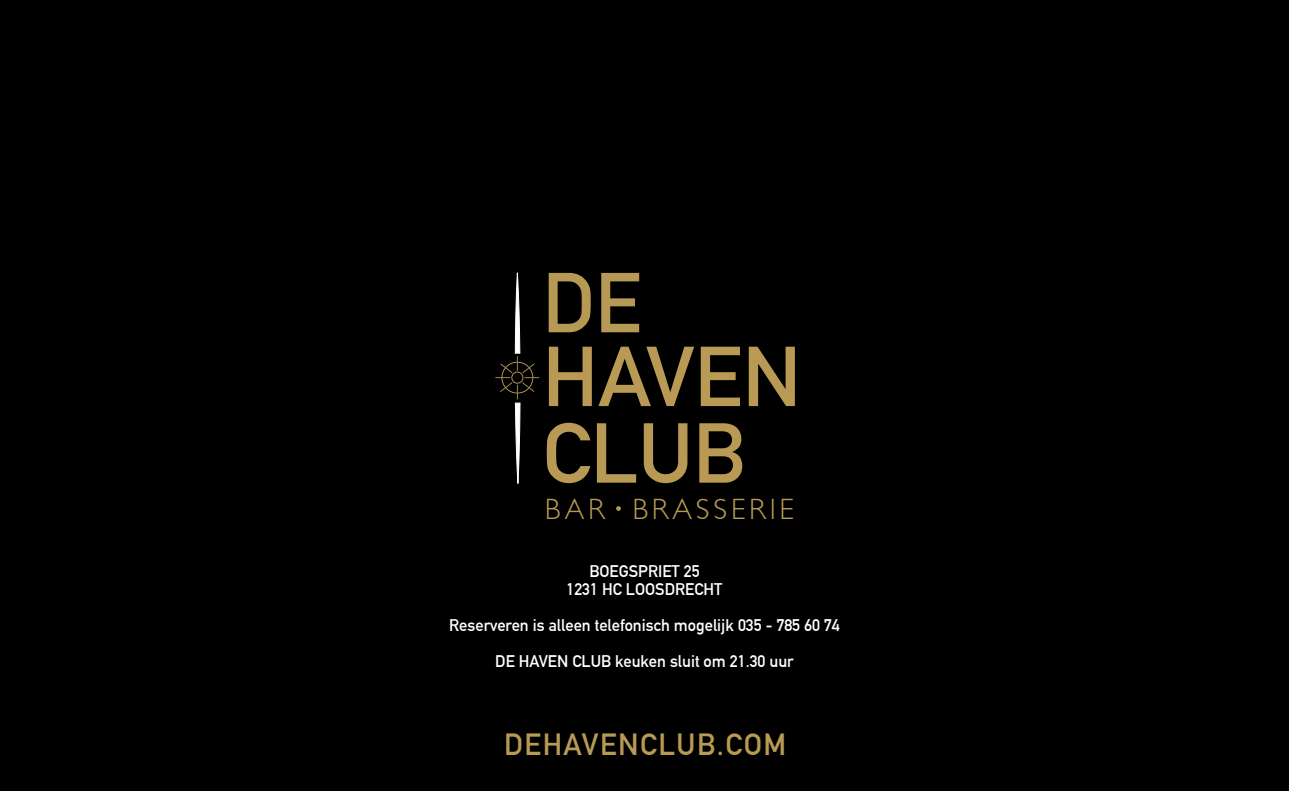
<style>
.page{position:relative;width:1289px;height:791px;background:#fff}
.page>*{position:absolute;margin:0;border:0;box-sizing:border-box;transform-origin:0 0}
.t1{font:700 83.4px "DIN Alternate";color:#b89a54}
.t2{font:700 83.4px "DIN Alternate";color:#b69954}
.t3{font:700 30px "DIN Alternate";letter-spacing:.05em;color:#b79a54}
.t4{font:300 29.4px "Gill Sans";letter-spacing:.13em;color:#b89a54}
.t5{font:700 16.5px/18px "DIN Alternate";color:#fff;text-align:center}
</style>
<div class="page">
<div style="left:0;top:0;width:1288px;height:791px;background:#000001"></div>
<svg style="left:495px;top:273px;width:44px;height:211px"></svg>
<svg style="left:616px;top:506px;width:5px;height:5px"></svg>
<h1 class="t2" style="left:542px;top:239px;width:100px">DE</h1>
<h1 class="t1" style="left:542px;top:313px;width:260px">HAVEN</h1>
<h1 class="t1" style="left:542px;top:390px;width:205px">CLUB</h1>
<h3 class="t4" style="left:545px;top:486px;width:251px">BAR BRASSERIE</h3>
<p class="t5" style="left:566px;top:561px;width:157px">BOEGSPRIET 25<br>1231 HC LOOSDRECHT</p>
<p class="t5" style="left:449px;top:606px;width:392px;line-height:36px">Reserveren is alleen telefonisch mogelijk 035 - 785 60 74<br>DE HAVEN CLUB keuken sluit om 21.30 uur</p>
<h2 class="t3" style="left:504px;top:721px;width:284px">DEHAVENCLUB.COM</h2>
</div>
